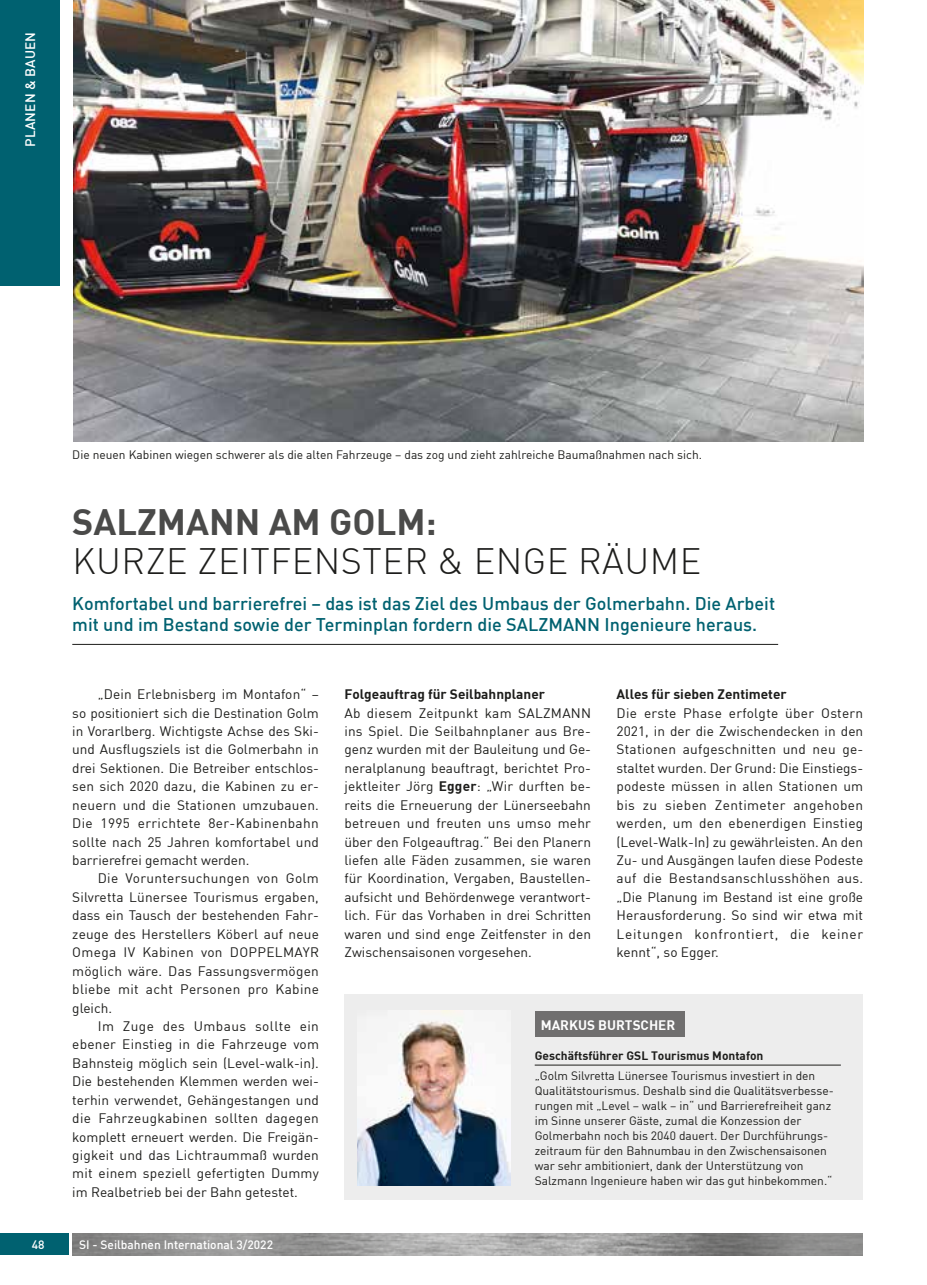
<style>
.page{position:relative;width:927px;height:1285px;background:#fff}
.page>*{position:absolute;margin:0;border:0;box-sizing:border-box;transform-origin:0 0}
.t1{font:300 36px "DIN";letter-spacing:.015em;color:#1d1d1b}
.t2{font:36px "DIN Bold";color:#4a4a49}
.t3{font:500 18px/21px "DIN";color:#006170}
.t4{font:13.5px/18.5px "DIN";letter-spacing:.005em;color:#1d1d1b;text-align:justify}
.t5{font:13.5px "DIN Bold";color:#1d1d1b}
.t6{font:13.5px "DIN Bold";color:#fff}
.t7{font:500 13.5px "DIN";letter-spacing:.015em;color:#fff}
.t8{font:12px/15px "DIN";color:#1d1d1b}
.t9{font:12px "DIN Bold";color:#1d1d1b}
.t10{font:500 12px "DIN";color:#fff}
.s1{font-family:"DIN Bold"}
</style>
<div class="page">
<img style="left:72px;top:1233px;width:791px;height:21px">
<div style="left:0;top:1233px;width:68px;height:21px;background:#006170"></div>
<div style="left:0;top:0;width:60px;height:286px;background:#006170"></div>
<hr style="left:72px;top:644px;width:706px;height:1px;background:#1d1d1b">
<div style="left:344px;top:994px;width:519px;height:205px;background:#ededed"></div>
<hr style="left:535px;top:1064px;width:306px;height:1px;background:#1d1d1b">
<div style="left:535px;top:1010px;width:150px;height:26px;background:#706f6f"></div>
<img style="left:357px;top:1010px;width:153px;height:175px">
<img style="left:73px;top:0;width:791px;height:441px">
<p class="t7" style="left:22px;top:147px;width:116px;rotate:-90deg">PLANEN &amp; BAUEN</p>
<p class="t10" style="left:32px;top:1236px;width:14px">48</p>
<p class="t8" style="left:72px;top:447px;width:631px">Die neuen Kabinen wiegen schwerer als die alten Fahrzeuge – das zog und zieht zahlreiche Baumaßnahmen nach sich.</p>
<h1 class="t2" style="left:72px;top:498px;width:366px">SALZMANN AM GOLM:</h1>
<h1 class="t1" style="left:73px;top:539px;width:630px">KURZE ZEITFENSTER &amp; ENGE RÄUME</h1>
<h2 class="t3" style="left:72px;top:592px;width:704px">Komfortabel und barrierefrei – das ist das Ziel des Umbaus der Golmerbahn. Die Arbeit mit und im Bestand sowie der Terminplan fordern die SALZMANN Ingenieure heraus.</h2>
<p class="t4" style="left:72px;top:684px;width:248px;text-indent:26px">„Dein Erlebnisberg im Montafon“ – so positioniert sich die Destination Golm in Vorarlberg. Wichtigste Achse des Ski&shy;und Ausflugsziels ist die Golmerbahn in drei Sektionen. Die Betreiber entschlos&shy;sen sich 2020 dazu, die Kabinen zu er&shy;neuern und die Stationen umzubauen.<br>Die 1995 errichtete 8er-Kabinenbahn sollte nach 25 Jahren komfortabel und barrierefrei gemacht werden.</p>
<p class="t4" style="left:72px;top:869px;width:248px;text-indent:26px">Die Voruntersuchungen von Golm Silvretta Lünersee Tourismus ergaben, dass ein Tausch der bestehenden Fahr&shy;zeuge des Herstellers Köberl auf neue Omega IV Kabinen von DOPPELMAYR möglich wäre. Das Fassungsvermögen bliebe mit acht Personen pro Kabine gleich.</p>
<p class="t4" style="left:72px;top:1016px;width:248px;text-indent:26px">Im Zuge des Umbaus sollte ein ebener Einstieg in die Fahrzeuge vom Bahnsteig möglich sein (Level-walk-in).<br>Die bestehenden Klemmen werden wei&shy;terhin verwendet, Gehängestangen und die Fahrzeugkabinen sollten dagegen komplett erneuert werden. Die Freigän&shy;gigkeit und das Lichtraummaß wurden mit einem speziell gefertigten Dummy im Realbetrieb bei der Bahn getestet.</p>
<p class="t10" style="left:79px;top:1236px;width:196px">SI - Seilbahnen International 3/2022</p>
<p class="t5" style="left:344px;top:685px;width:202px">Folgeauftrag für Seilbahnplaner</p>
<p class="t4" style="left:344px;top:703px;width:248px">Ab diesem Zeitpunkt kam SALZMANN ins Spiel. Die Seilbahnplaner aus Bre&shy;genz wurden mit der Bauleitung und Ge&shy;neralplanung beauftragt, berichtet Pro&shy;jektleiter Jörg <span class="s1">Egger</span>: „Wir durften be&shy;reits die Erneuerung der Lünerseebahn betreuen und freuten uns umso mehr über den Folgeauftrag.“ Bei den Planern liefen alle Fäden zusammen, sie waren für Koordination, Vergaben, Baustellen&shy;aufsicht und Behördenwege verantwort&shy;lich. Für das Vorhaben in drei Schritten waren und sind enge Zeitfenster in den Zwischensaisonen vorgesehen.</p>
<p class="t5" style="left:617px;top:685px;width:172px">Alles für sieben Zentimeter</p>
<p class="t4" style="left:617px;top:703px;width:248px">Die erste Phase erfolgte über Ostern 2021, in der die Zwischendecken in den Stationen aufgeschnitten und neu ge&shy;staltet wurden. Der Grund: Die Einstiegs&shy;podeste müssen in allen Stationen um bis zu sieben Zentimeter angehoben werden, um den ebenerdigen Einstieg (Level-Walk-In) zu gewährleisten. An den Zu- und Ausgängen laufen diese Podeste auf die Bestandsanschlusshöhen aus. „Die Planung im Bestand ist eine große Herausforderung. So sind wir etwa mit Leitungen konfrontiert, die keiner kennt“, so Egger.</p>
<p class="t6" style="left:541px;top:1016px;width:136px">MARKUS BURTSCHER</p>
<p class="t9" style="left:535px;top:1048px;width:230px">Geschäftsführer GSL Tourismus Montafon</p>
<p class="t8" style="left:535px;top:1067px;width:301px">„Golm Silvretta Lünersee Tourismus investiert in den Qualitätstourismus. Deshalb sind die Qualitätsverbesse&shy;rungen mit „Level – walk – in“ und Barrierefreiheit ganz im Sinne unserer Gäste, zumal die Konzession der Golmerbahn noch bis 2040 dauert. Der Durchführungs&shy;zeitraum für den Bahnumbau in den Zwischensaisonen war sehr ambitioniert, dank der Unterstützung von Salzmann Ingenieure haben wir das gut hinbekommen.“</p>
</div>
